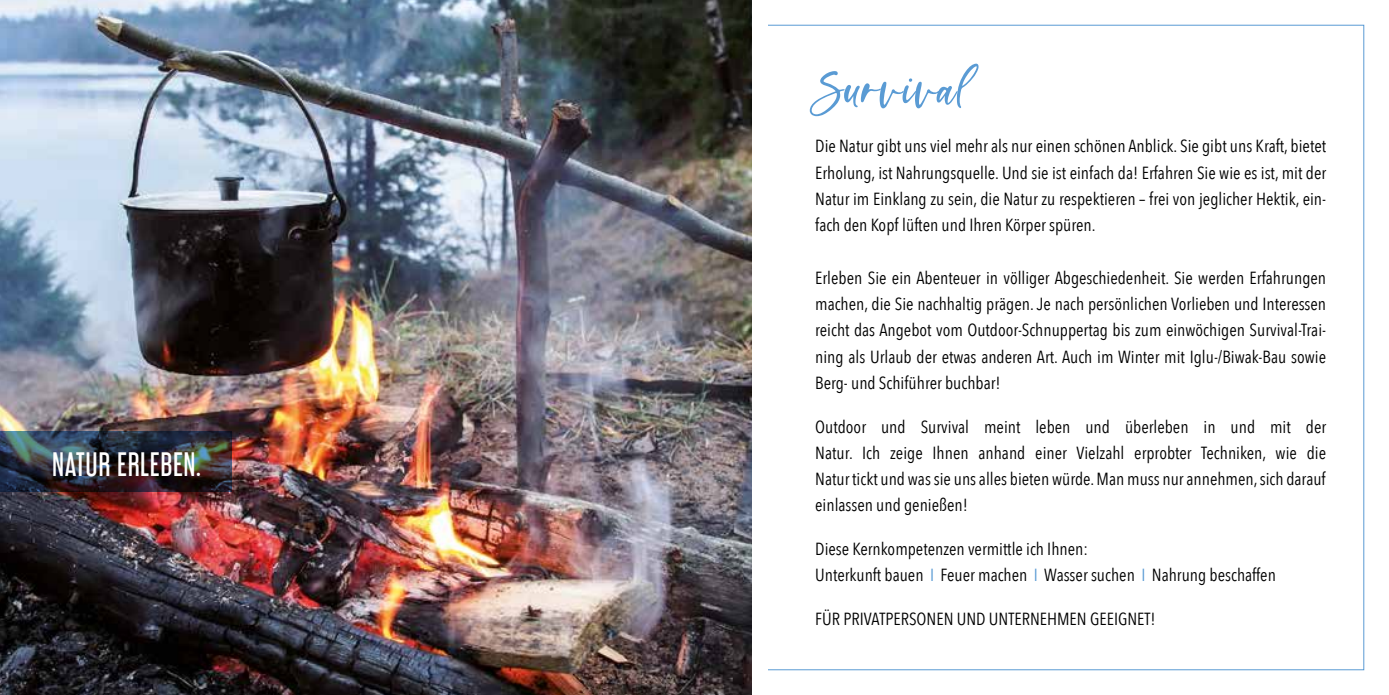
<style>
.page{position:relative;width:1389px;height:695px;background:#fff}
.page>*{position:absolute;margin:0;border:0;box-sizing:border-box;transform-origin:0 0}
.t1{font:52.5px "Vista La Diva";letter-spacing:.02em;color:#5a9bd4}
.t2{font:29.75px "Libel Suit Rg";letter-spacing:.02em;color:#fff}
.t3{font:17.5px/26.2px "Avenir Next Condensed";color:#000;text-align:justify}
.s1{color:#5a9bd4}
</style>
<div class="page">
<svg style="left:768px;top:25px;width:596px;height:645px"></svg>
<img style="left:0;top:0;width:752px;height:694px">
<img style="left:0;top:431px;width:231px;height:60px">
<h2 class="t2" style="left:52px;top:440px;width:150px">NATUR ERLEBEN.</h2>
<h1 class="t1" style="left:815px;top:53px;width:160px">Survival</h1>
<p class="t3" style="left:815px;top:132px;width:513px">Die Natur gibt uns viel mehr als nur einen schönen Anblick. Sie gibt uns Kraft, bietet Erholung, ist Nahrungsquelle. Und sie ist einfach da! Erfahren Sie wie es ist, mit der Natur im Einklang zu sein, die Natur zu respektieren – frei von jeglicher Hektik, ein&shy;fach den Kopf lüften und Ihren Körper spüren.</p>
<p class="t3" style="left:815px;top:263px;width:512px">Erleben Sie ein Abenteuer in völliger Abgeschiedenheit. Sie werden Erfahrungen machen, die Sie nachhaltig prägen. Je nach persönlichen Vorlieben und Interessen reicht das Angebot vom Outdoor-Schnuppertag bis zum einwöchigen Survival-Trai&shy;ning als Urlaub der etwas anderen Art. Auch im Winter mit Iglu-/Biwak-Bau sowie Berg- und Schiführer buchbar!</p>
<p class="t3" style="left:815px;top:412px;width:512px">Outdoor und Survival meint leben und überleben in und mit der Natur. Ich zeige Ihnen anhand einer Vielzahl erprobter Techniken, wie die Natur tickt und was sie uns alles bieten würde. Man muss nur annehmen, sich darauf einlassen und genießen!</p>
<p class="t3" style="left:815px;top:535px;width:462px">Diese Kernkompetenzen vermittle ich Ihnen:<br>Unterkunft bauen <span class="s1">I</span> Feuer machen <span class="s1">I</span> Wasser suchen <span class="s1">I</span> Nahrung beschaffen</p>
<p class="t3" style="left:815px;top:605px;width:342px">FÜR PRIVATPERSONEN UND UNTERNEHMEN GEEIGNET!</p>
</div>
